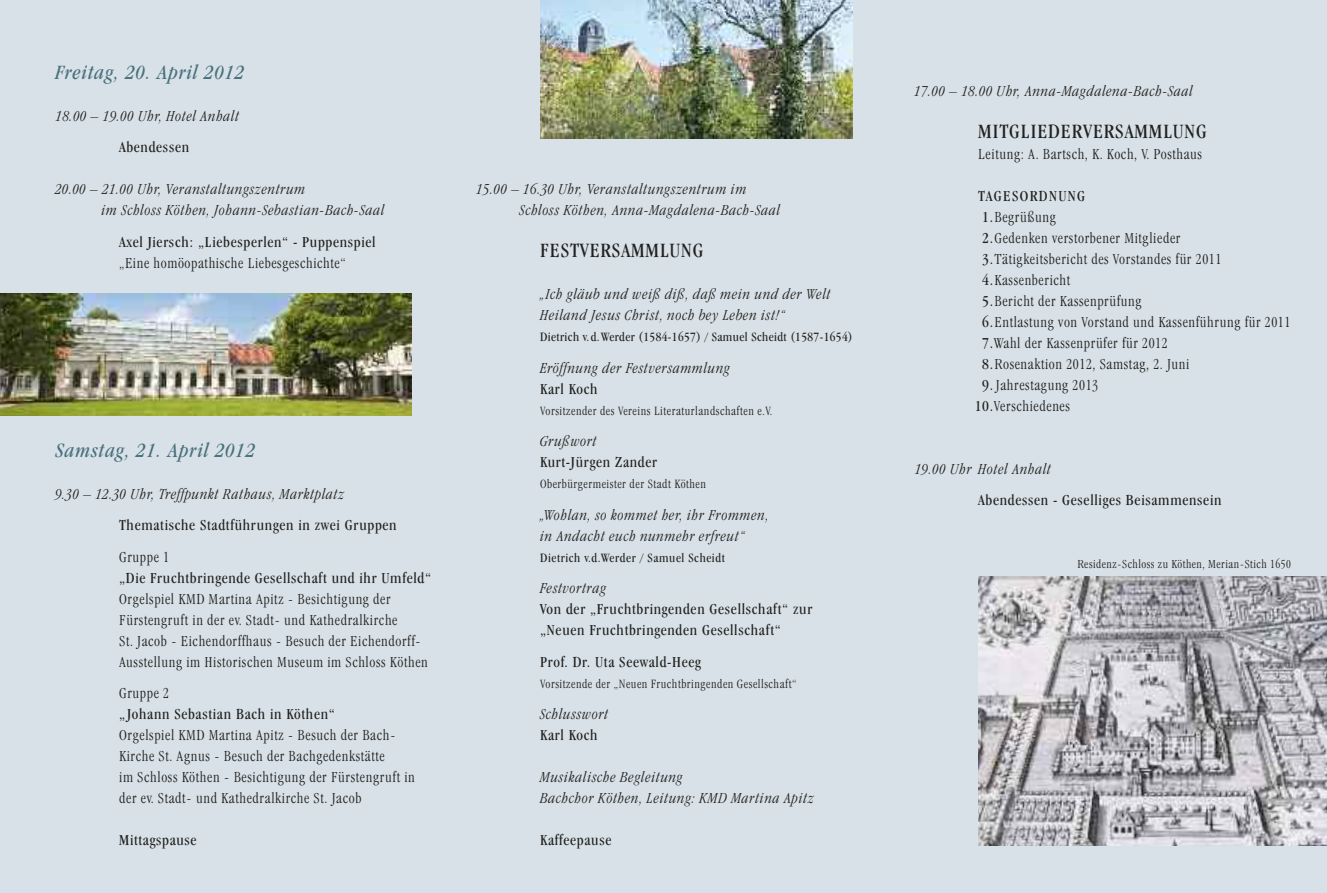
<style>
.page{position:relative;width:1327px;height:893px;background:#d8e1e7}
.page>*{position:absolute;margin:0;border:0;box-sizing:border-box;transform-origin:0 0}
.t1{font:italic condensed 21.15px "Garamond IT Cby BT";letter-spacing:.045em;color:#48707d}
.t2{font:condensed 21.15px "Garamond IT Cby BT";letter-spacing:.04em;color:#212120}
.t3{font:300 condensed 15.9px/21px "Garamond IT Cby BT";letter-spacing:.04em;color:#212120}
.t4{font:italic 300 condensed 15.9px/21px "Garamond IT Cby BT";letter-spacing:.04em;color:#212120}
.t5{font:condensed 15.9px/21px "Garamond IT Cby BT";letter-spacing:.04em;color:#212120}
.t6{font:300 condensed 13.2px "Garamond IT Cby BT";letter-spacing:.04em;color:#212120}
.t7{font:condensed 13.2px "Garamond IT Cby BT";letter-spacing:.03em;color:#212120}
.t8{font:300 condensed 12.75px "Garamond IT Cby BT";letter-spacing:.04em;color:#212120}
.s1{font-weight:400}
</style>
<div class="page">
<img style="left:540px;top:0;width:312px;height:138px">
<img style="left:978px;top:577px;width:349px;height:268px">
<img style="left:0;top:293px;width:411px;height:122px">
<h1 class="t1" style="left:55px;top:64px;width:191px">Freitag, 20. April 2012</h1>
<p class="t4" style="left:56px;top:107px;width:185px">18.00 – 19.00 Uhr, Hotel Anhalt</p>
<p class="t5" style="left:119px;top:138px;width:72px">Abendessen</p>
<p class="t4" style="left:102px;top:180px;width:284px;text-indent:-46px">20.00 – 21.00 Uhr, Veranstaltungszentrum<br>im Schloss Köthen, Johann-Sebastian-Bach-Saal</p>
<p class="t5" style="left:119px;top:232px;width:258px">Axel Jiersch: „Liebesperlen“ - Puppenspiel</p>
<p class="t3" style="left:119px;top:253px;width:228px">„Eine homöopathische Liebesgeschichte“</p>
<h1 class="t1" style="left:55px;top:442px;width:201px">Samstag, 21. April 2012</h1>
<p class="t4" style="left:55px;top:485px;width:290px">9.30 – 12.30 Uhr, Treffpunkt Rathaus, Marktplatz</p>
<p class="t5" style="left:119px;top:516px;width:279px">Thematische Stadtführungen in zwei Gruppen</p>
<p class="t3" style="left:119px;top:547px;width:51px">Gruppe 1</p>
<p class="t5" style="left:119px;top:568px;width:313px">„Die Fruchtbringende Gesellschaft und ihr Umfeld“</p>
<p class="t3" style="left:119px;top:589px;width:310px">Orgelspiel KMD Martina Apitz - Besichtigung der Fürstengruft in der ev. Stadt- und Kathedralkirche<br>St. Jacob - Eichendorffhaus - Besuch der Eichendorff-Ausstellung im Historischen Museum im Schloss Köthen</p>
<p class="t3" style="left:119px;top:684px;width:51px">Gruppe 2</p>
<p class="t5" style="left:119px;top:705px;width:217px">„Johann Sebastian Bach in Köthen“</p>
<p class="t3" style="left:119px;top:726px;width:297px">Orgelspiel KMD Martina Apitz - Besuch der Bach-Kirche St. Agnus - Besuch der Bachgedenkstätte<br>im Schloss Köthen - Besichtigung der Fürstengruft in der ev. Stadt- und Kathedralkirche St. Jacob</p>
<p class="t5" style="left:119px;top:831px;width:79px">Mittagspause</p>
<p class="t4" style="left:519px;top:180px;width:262px;text-indent:-43px">15.00 – 16.30 Uhr, Veranstaltungszentrum im<br>Schloss Köthen, Anna-Magdalena-Bach-Saal</p>
<h1 class="t2" style="left:540px;top:242px;width:165px">FESTVERSAMMLUNG</h1>
<p class="t4" style="left:540px;top:285px;width:292px">„Ich gläub und weiß diß, daß mein und der Welt<br>Heiland Jesus Christ, noch bey Leben ist!“</p>
<p class="t7" style="left:540px;top:332px;width:314px">Dietrich v.d.Werder (1584-1657) / Samuel Scheidt (1587-1654)</p>
<p class="t4" style="left:540px;top:359px;width:191px">Eröffnung der Festversammlung</p>
<p class="t5" style="left:540px;top:379px;width:59px">Karl Koch</p>
<p class="t6" style="left:540px;top:405px;width:233px">Vorsitzender des Vereins Literaturlandschaften e.V.</p>
<p class="t4" style="left:540px;top:432px;width:58px">Grußwort</p>
<p class="t5" style="left:540px;top:453px;width:118px">Kurt-Jürgen Zander</p>
<p class="t6" style="left:540px;top:479px;width:167px">Oberbürgermeister der Stadt Köthen</p>
<p class="t4" style="left:540px;top:506px;width:230px">„Wohlan, so kommet her, ihr Frommen, in Andacht euch nunmehr erfreut“</p>
<p class="t7" style="left:540px;top:552px;width:186px">Dietrich v.d.Werder / Samuel Scheidt</p>
<p class="t4" style="left:540px;top:579px;width:68px">Festvortrag</p>
<p class="t5" style="left:540px;top:600px;width:274px">Von der „Fruchtbringenden Gesellschaft“ zur „Neuen Fruchtbringenden Gesellschaft“</p>
<p class="t5" style="left:540px;top:652px;width:162px">Prof. Dr. Uta Seewald-Heeg</p>
<p class="t6" style="left:540px;top:678px;width:258px">Vorsitzende der „Neuen Fruchtbringenden Gesellschaft“</p>
<p class="t4" style="left:540px;top:705px;width:70px">Schlusswort</p>
<p class="t5" style="left:540px;top:726px;width:59px">Karl Koch</p>
<p class="t4" style="left:540px;top:768px;width:275px">Musikalische Begleitung<br>Bachchor Köthen, Leitung: KMD Martina Apitz</p>
<p class="t5" style="left:540px;top:831px;width:73px">Kaffeepause</p>
<p class="t4" style="left:914px;top:82px;width:280px">17.00 – 18.00 Uhr, Anna-Magdalena-Bach-Saal</p>
<h1 class="t2" style="left:978px;top:123px;width:230px">MITGLIEDERVERSAMMLUNG</h1>
<p class="t3" style="left:978px;top:145px;width:225px">Leitung: A. Bartsch, K. Koch, V. Posthaus</p>
<p class="t3" style="left:978px;top:187px;width:314px"><span class="s1">TAGESORDNUNG<br>1.</span>Begrüßung<br><span class="s1">2.</span>Gedenken verstorbener Mitglieder<br><span class="s1">3.</span>Tätigkeitsbericht des Vorstandes für 2011<br><span class="s1">4.</span>Kassenbericht<br><span class="s1">5.</span>Bericht der Kassenprüfung<br><span class="s1">6.</span>Entlastung von Vorstand und Kassenführung für 2011<br><span class="s1">7.</span>Wahl der Kassenprüfer für 2012<br><span class="s1">8.</span>Rosenaktion 2012, Samstag, 2. Juni</p>
<p class="t3" style="left:974px;top:376px;width:125px;text-indent:8px"><span class="s1">9.</span> Jahrestagung 2013<br><span class="s1">10.</span>Verschiedenes</p>
<p class="t4" style="left:915px;top:460px;width:137px">19.00 Uhr Hotel Anhalt</p>
<p class="t5" style="left:978px;top:491px;width:245px">Abendessen - Geselliges Beisammensein</p>
<p class="t8" style="left:1077px;top:559px;width:215px">Residenz-Schloss zu Köthen, Merian-Stich 1650</p>
</div>
